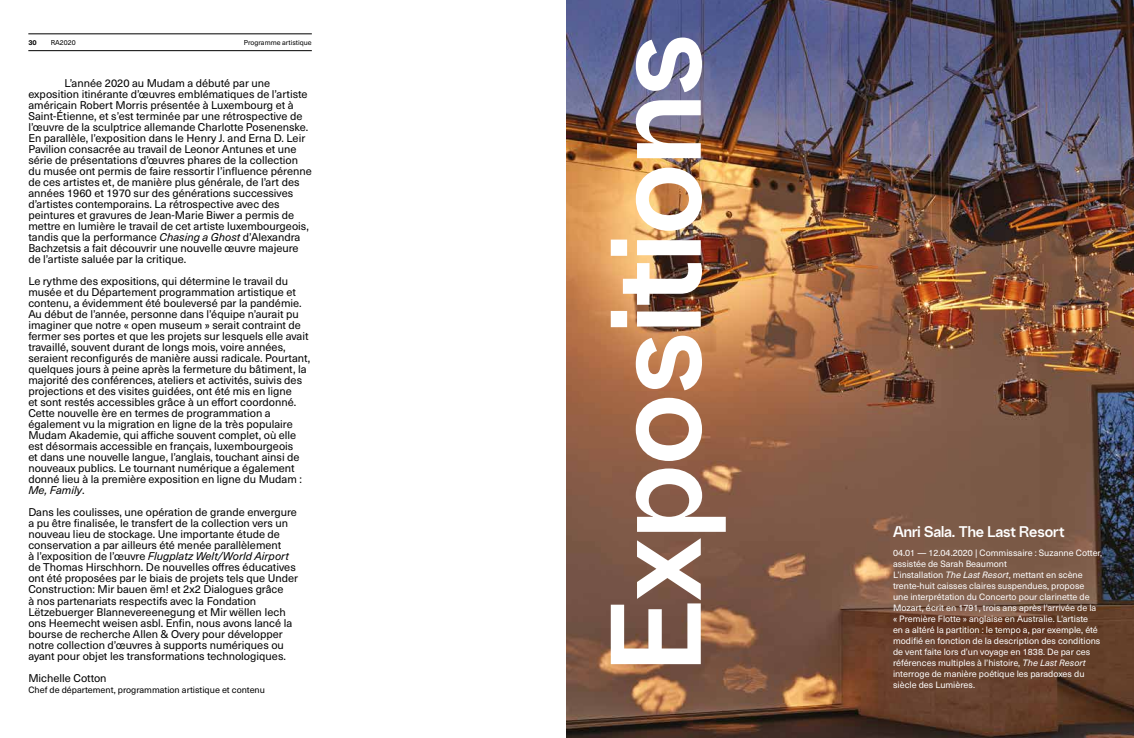
<style>
.page{position:relative;width:1134px;height:738px;background:#fff}
.page>*{position:absolute;margin:0;border:0;box-sizing:border-box;transform-origin:0 0}
.t1{font:500 125px "Mudam";color:#fff}
.t2{font:500 15px "Mudam";color:#fff}
.t3{font:11px/11px "Neue Haas Unica Pro";color:#000}
.t4{font:9px/11px "Neue Haas Unica Pro";color:#fff}
.t5{font:9px "Neue Haas Unica Pro";color:#000}
.t6{font:7px "Neue Haas Unica Pro";color:#000}
.t7{font:700 7px "Neue Haas Unica Pro";color:#000}
.s1{font-style:italic}
</style>
<div class="page">
<hr style="left:28px;top:34px;width:284px;height:1px;background:#000">
<hr style="left:28px;top:50px;width:284px;height:1px;background:#000">
<img style="left:567px;top:0;width:567px;height:737px">
<p class="t7" style="left:28px;top:38px;width:10px">30</p>
<p class="t6" style="left:51px;top:38px;width:26px">RA2020</p>
<p class="t6" style="left:244px;top:38px;width:69px">Programme artistique</p>
<p class="t3" style="left:28px;top:77px;width:285px;text-indent:36px">L’année 2020 au Mudam a débuté par une exposition itinérante d’œuvres emblématiques de l’artiste américain Robert Morris présentée à Luxembourg et à Saint-Étienne, et s’est terminée par une rétrospective de l’œuvre de la sculptrice allemande Charlotte Posenenske.<br>En parallèle, l’exposition dans le Henry J. and Erna D. Leir Pavilion consacrée au travail de Leonor Antunes et une série de présentations d’œuvres phares de la collection du musée ont permis de faire ressortir l’influence pérenne de ces artistes et, de manière plus générale, de l’art des années 1960 et 1970 sur des générations successives d’artistes contemporains. La rétrospective avec des peintures et gravures de Jean-Marie Biwer a permis de mettre en lumière le travail de cet artiste luxembourgeois, tandis que la performance <span class="s1">Chasing a Ghost</span> d’Alexandra Bachzetsis a fait découvrir une nouvelle œuvre majeure de l’artiste saluée par la critique.</p>
<p class="t3" style="left:28px;top:275px;width:283px">Le rythme des expositions, qui détermine le travail du musée et du Département programmation artistique et contenu, a évidemment été bouleversé par la pandémie.<br>Au début de l’année, personne dans l’équipe n’aurait pu imaginer que notre « open museum » serait contraint de fermer ses portes et que les projets sur lesquels elle avait travaillé, souvent durant de longs mois, voire années, seraient reconfigurés de manière aussi radicale. Pourtant, quelques jours à peine après la fermeture du bâtiment, la majorité des conférences, ateliers et activités, suivis des projections et des visites guidées, ont été mis en ligne<br>et sont restés accessibles grâce à un effort coordonné.<br>Cette nouvelle ère en termes de programmation a également vu la migration en ligne de la très populaire Mudam Akademie, qui affiche souvent complet, où elle est désormais accessible en français, luxembourgeois<br>et dans une nouvelle langue, l’anglais, touchant ainsi de nouveaux publics. Le tournant numérique a également donné lieu à la première exposition en ligne du Mudam :<br><span class="s1">Me, Family</span>.</p>
<p class="t3" style="left:28px;top:506px;width:271px">Dans les coulisses, une opération de grande envergure a pu être finalisée, le transfert de la collection vers un nouveau lieu de stockage. Une importante étude de conservation a par ailleurs été menée parallèlement<br>à l’exposition de l’œuvre <span class="s1">Flugplatz Welt/World Airport </span>de Thomas Hirschhorn. De nouvelles offres éducatives ont été proposées par le biais de projets tels que Under Construction: Mir bauen ëm! et 2x2 Dialogues grâce<br>à nos partenariats respectifs avec la Fondation Lëtzebuerger Blannevereenegung et Mir wëllen Iech ons Heemecht weisen asbl. Enfin, nous avons lancé la bourse de recherche Allen &amp; Overy pour développer notre collection d’œuvres à supports numériques ou ayant pour objet les transformations technologiques.</p>
<p class="t3" style="left:28px;top:671px;width:80px">Michelle Cotton</p>
<p class="t5" style="left:28px;top:683px;width:238px">Chef de département, programmation artistique et contenu</p>
<h1 class="t1" style="left:576px;top:670px;width:638px;rotate:-90deg">Expositions</h1>
<h2 class="t2" style="left:893px;top:521px;width:173px">Anri Sala. The Last Resort</h2>
<p class="t4" style="left:893px;top:547px;width:211px">04.01 — 12.04.2020 | Commissaire : Suzanne Cotter, assistée de Sarah Beaumont<br>L’installation <span class="s1">The Last Resort</span>, mettant en scène trente-huit caisses claires suspendues, propose<br>une interprétation du Concerto pour clarinette de Mozart, écrit en 1791, trois ans après l’arrivée de la « Première Flotte » anglaise en Australie. L’artiste<br>en a altéré la partition : le tempo a, par exemple, été modifié en fonction de la description des conditions de vent faite lors d’un voyage en 1838. De par ces références multiples à l’histoire, <span class="s1">The Last Resort </span>interroge de manière poétique les paradoxes du</p>
<p class="t4" style="left:893px;top:679px;width:84px">siècle des Lumières.</p>
</div>
